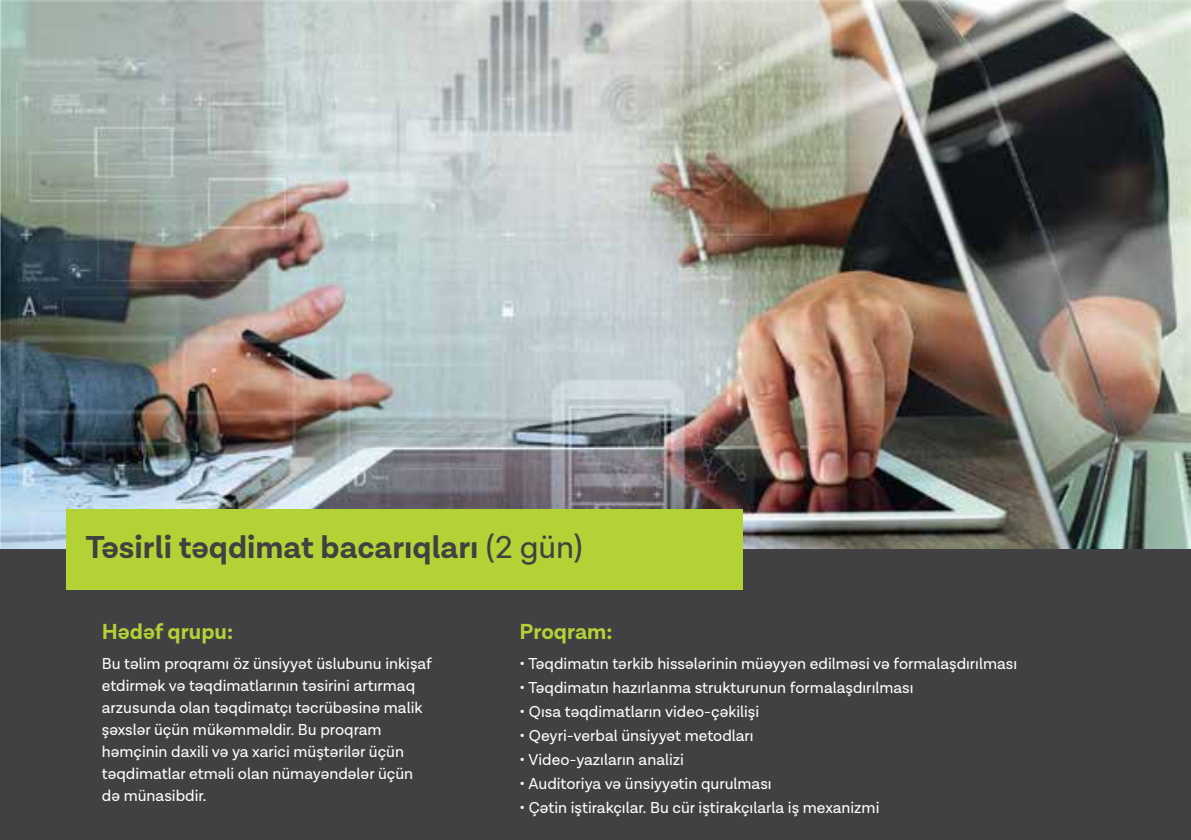
<style>
.page{position:relative;width:1191px;height:840px;background:#fff}
.page>*{position:absolute;margin:0;border:0;box-sizing:border-box;transform-origin:0 0}
.t1{font:700 32px "Lota Grotesque";color:#414042}
.t2{font:700 22px "Lota Grotesque";color:#b3d235}
.t3{font:16px/22px "Lota Grotesque";color:#fff}
.s1{font-weight:400}
</style>
<div class="page">
<img style="left:0;top:0;width:1190px;height:549px">
<div style="left:0;top:549px;width:1190px;height:290px;background:#414042"></div>
<div style="left:66px;top:509px;width:677px;height:80px;background:#b3d235"></div>
<h1 class="t1" style="left:86px;top:528px;width:498px">Təsirli təqdimat bacarıqları <span class="s1">(2 gün)</span></h1>
<h2 class="t2" style="left:102px;top:618px;width:133px">Hədəf qrupu:</h2>
<h2 class="t2" style="left:519px;top:618px;width:95px">Proqram:</h2>
<p class="t3" style="left:102px;top:653px;width:332px">Bu təlim proqramı öz ünsiyyət üslubunu inkişaf etdirmək və təqdimatlarının təsirini artırmaq arzusunda olan təqdimatçı təcrübəsinə malik şəxslər üçün mükəmməldir. Bu proqram həmçinin daxili və ya xarici müştərilər üçün təqdimatlar etməli olan nümayəndələr üçün də münasibdir.</p>
<p class="t3" style="left:519px;top:653px;width:499px">• Təqdimatın tərkib hissələrinin müəyyən edilməsi və formalaşdırılması</p>
<p class="t3" style="left:519px;top:677px;width:395px">• Təqdimatın hazırlanma strukturunun formalaşdırılması</p>
<p class="t3" style="left:519px;top:701px;width:241px">• Qısa təqdimatların video-çəkilişi</p>
<p class="t3" style="left:519px;top:725px;width:235px">• Qeyri-verbal ünsiyyət metodları</p>
<p class="t3" style="left:519px;top:749px;width:166px">• Video-yazıların analizi</p>
<p class="t3" style="left:519px;top:773px;width:253px">• Auditoriya və ünsiyyətin qurulması</p>
<p class="t3" style="left:519px;top:797px;width:361px">• Çətin iştirakçılar. Bu cür iştirakçılarla iş mexanizmi</p>
</div>
